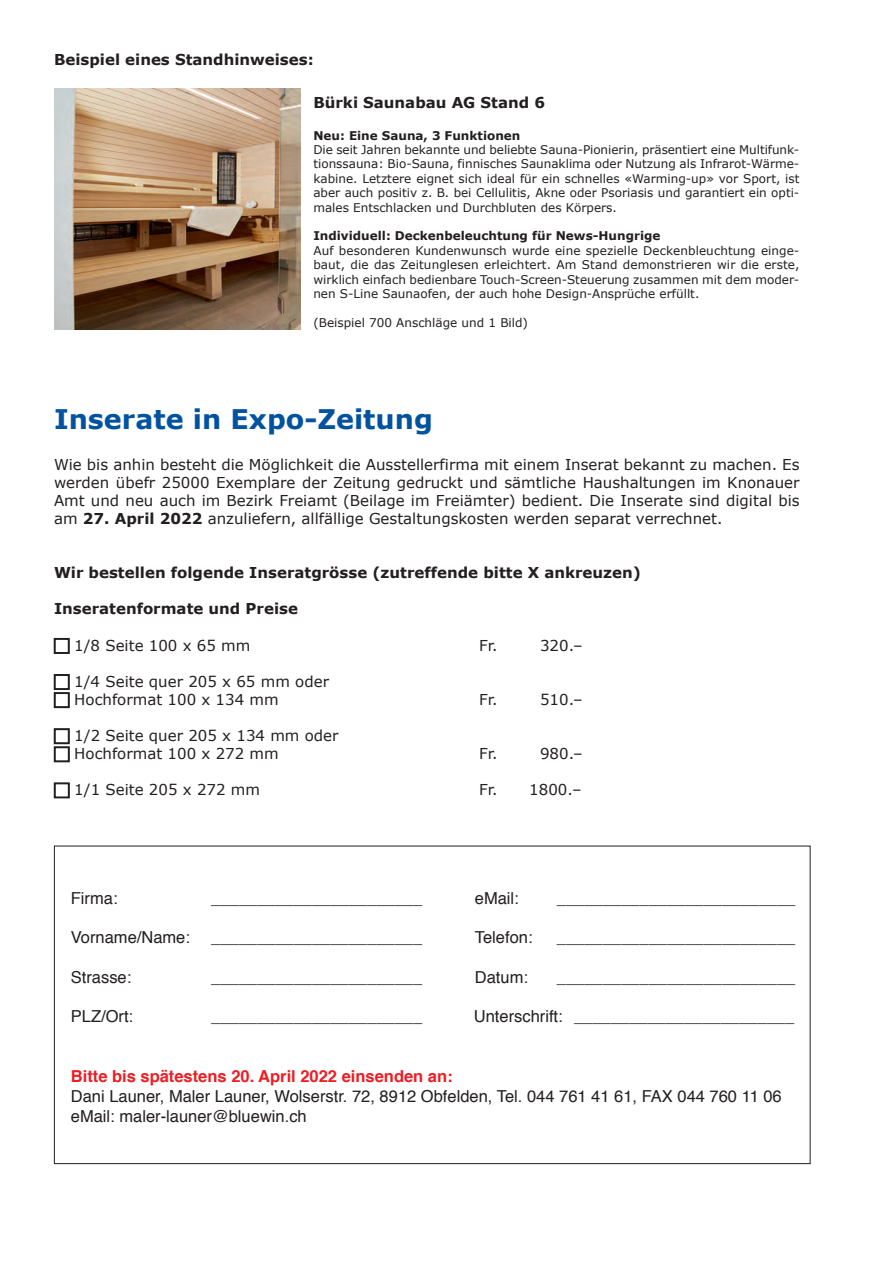
<style>
.page{position:relative;width:893px;height:1263px;background:#fff}
.page>*{position:absolute;margin:0;border:0;box-sizing:border-box;transform-origin:0 0}
.t1{font:700 27px "Verdana";color:#0153a0}
.t2{font:16.5px "Helvetica";color:#231f20}
.t3{font:700 16.5px "Helvetica";color:#ee1d23}
.t4{font:15px/18px "Verdana";color:#231f20;text-align:justify}
.t5{font:700 15px "Verdana";color:#231f20}
.t6{font:12px/14.4px "Verdana";color:#231f20;text-align:justify}
.t7{font:700 12px "Verdana";color:#231f20}
.s1{font-weight:700}
</style>
<div class="page">
<img style="left:54px;top:88px;width:246px;height:242px">
<p class="t5" style="left:54px;top:50px;width:261px">Beispiel eines Standhinweises:</p>
<p class="t5" style="left:313px;top:93px;width:233px">Bürki Saunabau AG Stand 6</p>
<p class="t7" style="left:313px;top:127px;width:209px">Neu: Eine Sauna, 3 Funktionen</p>
<p class="t6" style="left:313px;top:142px;width:488px">Die seit Jahren bekannte und beliebte Sauna-Pionierin, präsentiert eine Multifunk&shy;tionssauna: Bio-Sauna, finnisches Saunaklima oder Nutzung als Infrarot-Wärme&shy;kabine. Letztere eignet sich ideal für ein schnelles «Warming-up» vor Sport, ist aber auch positiv z. B. bei Cellulitis, Akne oder Psoriasis und garantiert ein opti&shy;males Entschlacken und Durchbluten des Körpers.</p>
<p class="t7" style="left:313px;top:228px;width:349px">Individuell: Deckenbeleuchtung für News-Hungrige</p>
<p class="t6" style="left:313px;top:243px;width:488px">Auf besonderen Kundenwunsch wurde eine spezielle Deckenbleuchtung einge&shy;baut, die das Zeitunglesen erleichtert. Am Stand demonstrieren wir die erste, wirklich einfach bedienbare Touch-Screen-Steuerung zusammen mit dem moder&shy;nen S-Line Saunaofen, der auch hohe Design-Ansprüche erfüllt.</p>
<p class="t6" style="left:313px;top:315px;width:216px">(Beispiel 700 Anschläge und 1 Bild)</p>
<p class="t1" style="left:54px;top:402px;width:380px">Inserate in Expo-Zeitung</p>
<p class="t4" style="left:54px;top:455px;width:747px">Wie bis anhin besteht die Möglichkeit die Ausstellerfirma mit einem Inserat bekannt zu machen. Es werden übefr 25000 Exemplare der Zeitung gedruckt und sämtliche Haushaltungen im Knonauer Amt und neu auch im Bezirk Freiamt (Beilage im Freiämter) bedient. Die Inserate sind digital bis am <span class="s1">27. April 2022</span> anzuliefern, allfällige Gestaltungskosten werden separat verrechnet.</p>
<p class="t5" style="left:54px;top:563px;width:588px">Wir bestellen folgende Inseratgrösse (zutreffende bitte X ankreuzen)</p>
<p class="t5" style="left:54px;top:599px;width:245px">Inseratenformate und Preise</p>
<p class="t4" style="left:74px;top:636px;width:178px">1/8 Seite 100 x 65 mm</p>
<p class="t4" style="left:479px;top:636px;width:20px">Fr.</p>
<p class="t4" style="left:540px;top:636px;width:44px">320.–</p>
<p class="t4" style="left:74px;top:672px;width:256px">1/4 Seite quer 205 x 65 mm oder</p>
<p class="t4" style="left:74px;top:690px;width:206px">Hochformat 100 x 134 mm</p>
<p class="t4" style="left:479px;top:690px;width:20px">Fr.</p>
<p class="t4" style="left:540px;top:690px;width:44px">510.–</p>
<p class="t4" style="left:74px;top:726px;width:266px">1/2 Seite quer 205 x 134 mm oder</p>
<p class="t4" style="left:74px;top:744px;width:206px">Hochformat 100 x 272 mm</p>
<p class="t4" style="left:479px;top:744px;width:20px">Fr.</p>
<p class="t4" style="left:540px;top:744px;width:44px">980.–</p>
<p class="t4" style="left:74px;top:780px;width:187px">1/1 Seite 205 x 272 mm</p>
<p class="t4" style="left:479px;top:780px;width:104px">Fr. 1800.–</p>
<p class="t2" style="left:71px;top:891px;width:48px">Firma:</p>
<p class="t2" style="left:211px;top:891px;width:213px">_______________________</p>
<p class="t2" style="left:475px;top:891px;width:46px">eMail:</p>
<p class="t2" style="left:557px;top:891px;width:240px">__________________________</p>
<p class="t2" style="left:71px;top:930px;width:121px">Vorname/Name:</p>
<p class="t2" style="left:211px;top:930px;width:213px">_______________________</p>
<p class="t2" style="left:475px;top:930px;width:59px">Telefon:</p>
<p class="t2" style="left:557px;top:930px;width:240px">__________________________</p>
<p class="t2" style="left:71px;top:970px;width:62px">Strasse:</p>
<p class="t2" style="left:211px;top:970px;width:213px">_______________________</p>
<p class="t2" style="left:475px;top:970px;width:55px">Datum:</p>
<p class="t2" style="left:557px;top:970px;width:240px">__________________________</p>
<p class="t2" style="left:71px;top:1010px;width:64px">PLZ/Ort:</p>
<p class="t2" style="left:211px;top:1010px;width:213px">_______________________</p>
<p class="t2" style="left:474px;top:1010px;width:322px">Unterschrift: ________________________</p>
<p class="t3" style="left:71px;top:1069px;width:383px">Bitte bis spätestens 20. April 2022 einsenden an:</p>
<p class="t2" style="left:71px;top:1089px;width:712px">Dani Launer, Maler Launer, Wolserstr. 72, 8912 Obfelden, Tel. 044 761 41 61, FAX 044 760 11 06</p>
<p class="t2" style="left:71px;top:1109px;width:237px">eMail: maler-launer@bluewin.ch</p>
</div>
